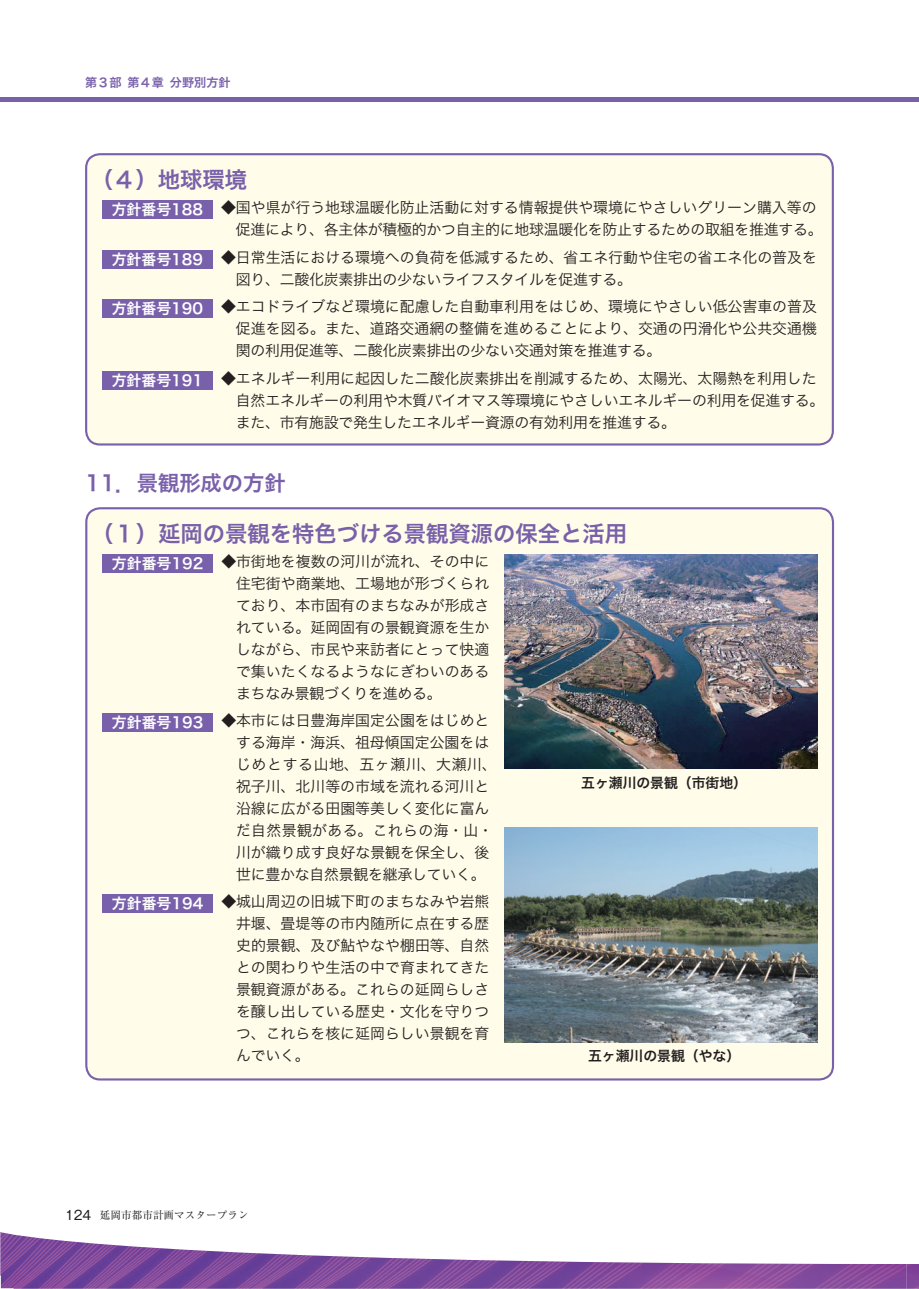
<style>
.page{position:relative;width:919px;height:1289px;background:#fff}
.page>*{position:absolute;margin:0;border:0;box-sizing:border-box;transform-origin:0 0}
.t1{font:22.35px "Hira Kaku Pro W6";color:#7960aa}
.t2{font:21.3px "Hira Kaku Pro W6";color:#7960aa}
.t3{font:14.85px/21.9px "Hira Kaku Pro W3";color:#231f20}
.t4{font:14.85px "Hira Kaku Pro W6";color:#fff}
.t5{font:13.8px "Hira Kaku Pro W6";color:#231f20}
.t6{font:12.15px "Hira Kaku Pro W6";color:#7960aa}
.t7{font:10.65px "Ryumin Pro";color:#231f20}
.s1{font-family:"Gothic MB101 Pro";font-size:12.75px}
</style>
<div class="page">
<img style="left:0;top:1232px;width:906px;height:56px">
<svg style="left:0;top:1275px;width:13px;height:14px"></svg>
<img style="left:906px;top:1264px;width:12px;height:24px">
<hr style="left:0;top:98px;width:906px;height:4px;background:#7960aa">
<hr style="left:906px;top:98px;width:12px;height:4px;background:#7960aa">
<div style="left:86px;top:154px;width:746px;height:290px;background:#fffde9;border-radius:14px"></div>
<div style="left:85px;top:153px;width:748px;height:292px;border:2px solid #7960aa;border-radius:14px"></div>
<div style="left:102px;top:200px;width:111px;height:19px;background:#7960aa"></div>
<div style="left:102px;top:250px;width:111px;height:18px;background:#7960aa"></div>
<div style="left:102px;top:299px;width:111px;height:19px;background:#7960aa"></div>
<div style="left:102px;top:371px;width:111px;height:18px;background:#7960aa"></div>
<div style="left:86px;top:508px;width:746px;height:571px;background:#fffde9;border-radius:14px"></div>
<div style="left:102px;top:554px;width:111px;height:19px;background:#7960aa"></div>
<div style="left:102px;top:713px;width:111px;height:19px;background:#7960aa"></div>
<div style="left:102px;top:894px;width:111px;height:19px;background:#7960aa"></div>
<img style="left:504px;top:554px;width:313px;height:214px">
<img style="left:504px;top:827px;width:313px;height:215px">
<p class="t6" style="left:85px;top:72px;width:147px">第３部 第４章 分野別方針</p>
<p class="t1" style="left:91px;top:159px;width:158px">（４）地球環境</p>
<p class="t3" style="left:236px;top:196px;width:588px;text-indent:-15px">◆ 国や県が行う地球温暖化防止活動に対する情報提供や環境にやさしいグリーン購入等の促進により、各主体が積極的かつ自主的に地球温暖化を防止するための取組を推進する。</p>
<p class="t4" style="left:112px;top:196px;width:93px">方針番号188</p>
<p class="t4" style="left:112px;top:246px;width:93px">方針番号189</p>
<p class="t3" style="left:236px;top:245px;width:582px;text-indent:-15px">◆ 日常生活における環境への負荷を低減するため、省エネ行動や住宅の省エネ化の普及を図り、二酸化炭素排出の少ないライフスタイルを促進する。</p>
<p class="t4" style="left:112px;top:295px;width:93px">方針番号190</p>
<p class="t3" style="left:236px;top:295px;width:582px;text-align:justify;text-indent:-15px">◆ エコドライブなど環境に配慮した自動車利用をはじめ、環境にやさしい低公害車の普及促進を図る。また、道路交通網の整備を進めることにより、交通の円滑化や公共交通機関の利用促進等、二酸化炭素排出の少ない交通対策を推進する。</p>
<p class="t4" style="left:112px;top:367px;width:93px">方針番号191</p>
<p class="t3" style="left:236px;top:366px;width:590px;text-indent:-15px">◆ エネルギー利用に起因した二酸化炭素排出を削減するため、太陽光、太陽熱を利用した自然エネルギーの利用や木質バイオマス等環境にやさしいエネルギーの利用を促進する。また、市有施設で発生したエネルギー資源の有効利用を推進する。</p>
<p class="t2" style="left:85px;top:464px;width:202px">11．景観形成の方針</p>
<p class="t1" style="left:91px;top:513px;width:537px">（１）延岡の景観を特色づける景観資源の保全と活用</p>
<p class="t3" style="left:236px;top:550px;width:255px;text-align:justify;text-indent:-15px">◆ 市街地を複数の河川が流れ、その中に住宅街や商業地、工場地が形づくられており、本市固有のまちなみが形成されている。延岡固有の景観資源を生かしながら、市民や来訪者にとって快適で集いたくなるようなにぎわいのあるまちなみ景観づくりを進める。</p>
<p class="t4" style="left:112px;top:550px;width:93px">方針番号192</p>
<p class="t4" style="left:112px;top:709px;width:93px">方針番号193</p>
<p class="t4" style="left:112px;top:890px;width:93px">方針番号194</p>
<p class="t3" style="left:236px;top:709px;width:262px;text-indent:-15px">◆ 本市には日豊海岸国定公園をはじめとする海岸・海浜、祖母傾国定公園をはじめとする山地、五ヶ瀬川、大瀬川、祝子川、北川等の市域を流れる河川と沿線に広がる田園等美しく変化に富んだ自然景観がある。これらの海・山・川が織り成す良好な景観を保全し、後世に豊かな自然景観を継承していく。</p>
<p class="t3" style="left:236px;top:889px;width:255px;text-align:justify;text-indent:-15px">◆ 城山周辺の旧城下町のまちなみや岩熊井堰、畳堤等の市内随所に点在する歴史的景観、及び鮎やなや棚田等、自然との関わりや生活の中で育まれてきた景観資源がある。これらの延岡らしさを醸し出している歴史・文化を守りつつ、これらを核に延岡らしい景観を育んでいく。</p>
<p class="t7" style="left:65px;top:1206px;width:185px"><span class="s1">124</span> 延岡市都市計画マスタープラン</p>
<p class="t5" style="left:581px;top:770px;width:167px">五ヶ瀬川の景観（市街地）</p>
<p class="t5" style="left:588px;top:1043px;width:154px">五ヶ瀬川の景観（やな）</p>
</div>
